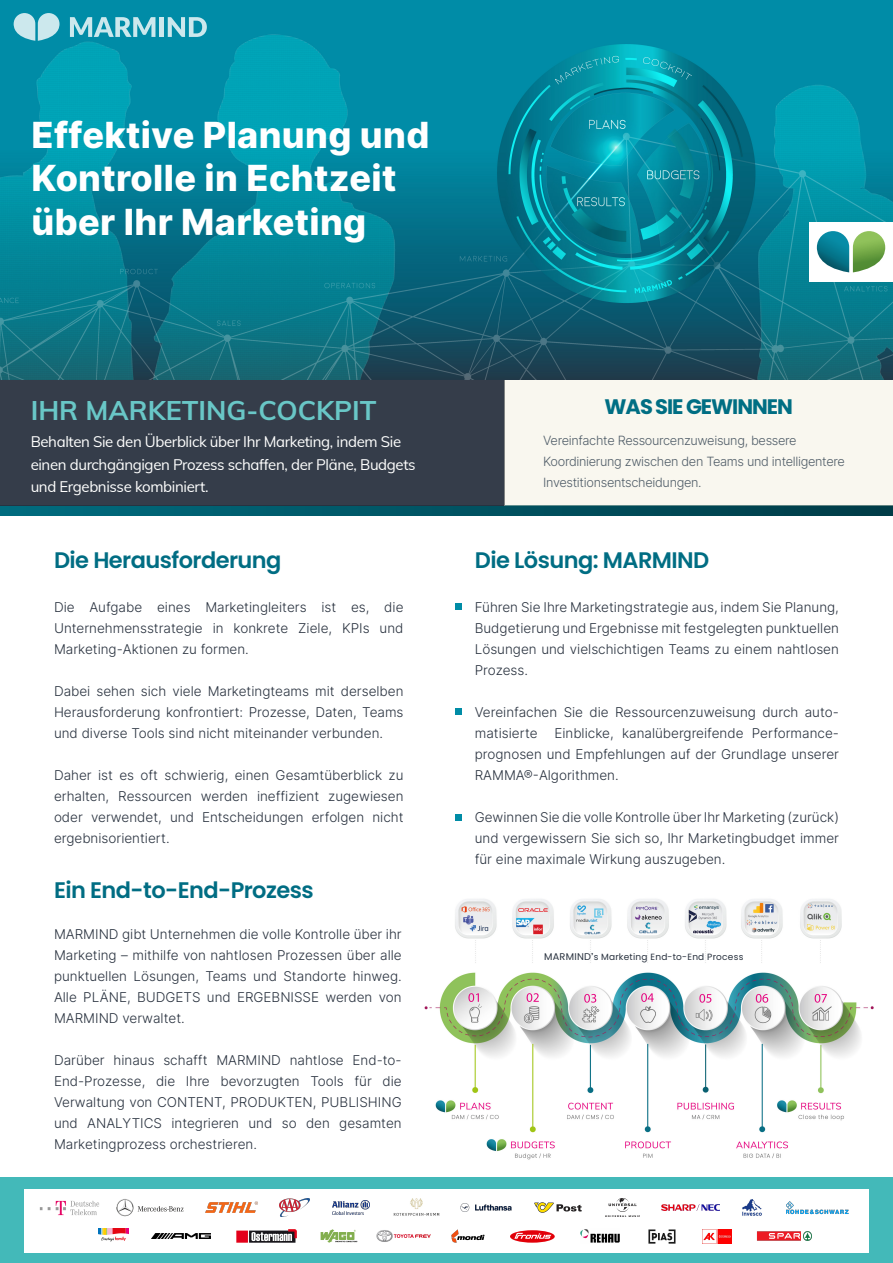
<style>
.page{position:relative;width:893px;height:1263px;background:#fff}
.page>*{position:absolute;margin:0;border:0;box-sizing:border-box;transform-origin:0 0}
.t1{font:800 36px/43.5px "Inter";letter-spacing:.01em;color:#fff}
.t2{font:700 27px "Mulish";color:#5fc4c4}
.Abschnittstitel_Seit{font:600 22.5px "Poppins";letter-spacing:-.025em;color:#006d83}
.Seitenkopfzeile___sc{font:700 21px "Poppins";letter-spacing:-.05em;color:#006e83}
.t3{font:15px/22.5px "Mulish";letter-spacing:-.025em;color:#fff}
.Seitentext___schwarz{font:300 13.5px/21px "Inter";color:#28313e;text-align:justify}
.Seitenkopfzeile___sc-2{font:300 12.75px "Inter";letter-spacing:-.025em;color:#505d68}
.Abschnittstitel_Seit-2{font:9px "Poppins";letter-spacing:.025em;color:#28313e}
.s1{font-size:9.75px}
.s2{font-family:"Mulish";font-weight:600;font-size:9.75px}
</style>
<div class="page">
<div style="left:0;top:1178px;width:893px;height:85px;background:#43b9b9"></div>
<div style="left:24px;top:1189px;width:845px;height:63px;background:#fff"></div>
<img style="left:0;top:0;width:893px;height:380px">
<svg style="left:70px;top:17px;width:85px;height:20px;background:#6dbdcc"></svg>
<div style="left:159px;top:17px;width:5px;height:20px;background:#cce8ed"></div>
<svg style="left:168px;top:17px;width:39px;height:20px"></svg>
<svg style="left:14px;top:13px;width:46px;height:28px"></svg>
<img style="left:424px;top:899px;width:450px;height:261px">
<svg style="left:455px;top:603px;width:6px;height:6px"></svg>
<svg style="left:455px;top:814px;width:6px;height:6px"></svg>
<div style="left:809px;top:222px;width:84px;height:59px;background:#fff"></div>
<svg style="left:0;top:505px;width:893px;height:11px;background:#055462"></svg>
<div style="left:0;top:380px;width:504px;height:125px;background:#353d4a"></div>
<div style="left:505px;top:380px;width:388px;height:125px;background:#f9f7ef"></div>
<svg style="left:817px;top:231px;width:68px;height:41px"></svg>
<svg style="left:455px;top:708px;width:6px;height:6px"></svg>
<img style="left:152px;top:1233px;width:58px;height:6px">
<img style="left:320px;top:1229px;width:38px;height:14px">
<img style="left:451px;top:1229px;width:34px;height:14px">
<img style="left:98px;top:1228px;width:31px;height:14px">
<img style="left:376px;top:1230px;width:55px;height:12px">
<svg style="left:236px;top:1229px;width:61px;height:14px"></svg>
<img style="left:237px;top:1229px;width:59px;height:13px">
<svg style="left:510px;top:1230px;width:45px;height:13px"></svg>
<svg style="left:514px;top:1233px;width:37px;height:6px"></svg>
<img style="left:649px;top:1229px;width:26px;height:14px">
<img style="left:580px;top:1229px;width:40px;height:14px">
<img style="left:702px;top:1229px;width:30px;height:14px">
<img style="left:280px;top:1198px;width:30px;height:18px">
<img style="left:534px;top:1202px;width:48px;height:11px">
<img style="left:393px;top:1198px;width:47px;height:18px">
<img style="left:333px;top:1200px;width:36px;height:15px">
<img style="left:605px;top:1198px;width:34px;height:18px">
<img style="left:460px;top:1203px;width:52px;height:9px">
<img style="left:742px;top:1199px;width:20px;height:17px">
<img style="left:757px;top:1231px;width:55px;height:10px">
<img style="left:786px;top:1201px;width:62px;height:14px">
<img style="left:117px;top:1199px;width:66px;height:17px">
<img style="left:205px;top:1201px;width:53px;height:12px">
<img style="left:40px;top:1200px;width:59px;height:15px">
<svg style="left:661px;top:1204px;width:59px;height:7px"></svg>
<img style="left:661px;top:1205px;width:59px;height:5px">
<p class="t1" style="left:31px;top:112px;width:399px">Effektive Planung und<br>Kontrolle in Echtzeit über Ihr Marketing</p>
<h2 class="t2" style="left:31px;top:390px;width:347px">IHR MARKETING-COCKPIT</h2>
<p class="t3" style="left:31px;top:430px;width:386px">Behalten Sie den Überblick über Ihr Marketing, indem Sie einen durchgängigen Prozess schaffen, der Pläne, Budgets und Ergebnisse kombiniert.</p>
<p class="Abschnittstitel_Seit" style="left:54px;top:547px;width:229px">Die Herausforderung</p>
<p class="Seitentext___schwarz" style="left:54px;top:596px;width:351px">Die Aufgabe eines Marketingleiters ist es, die Unternehmensstrategie in konkrete Ziele, KPIs und Marketing-Aktionen zu formen.</p>
<p class="Seitentext___schwarz" style="left:54px;top:680px;width:351px">Dabei sehen sich viele Marketingteams mit derselben Herausforderung konfrontiert: Prozesse, Daten, Teams und diverse Tools sind nicht miteinander verbunden.</p>
<p class="Seitentext___schwarz" style="left:54px;top:764px;width:351px">Daher ist es oft schwierig, einen Gesamtüberblick zu erhalten, Ressourcen werden ineffizient zugewiesen oder verwendet, und Entscheidungen erfolgen nicht ergebnisorientiert.</p>
<p class="Abschnittstitel_Seit" style="left:54px;top:877px;width:261px">Ein End-to-End-Prozess</p>
<p class="Seitentext___schwarz" style="left:54px;top:923px;width:349px">MARMIND gibt Unternehmen die volle Kontrolle über ihr Marketing – mithilfe von nahtlosen Prozessen über alle punktuellen Lösungen, Teams und Standorte hinweg.<br>Alle PLÄNE, BUDGETS und ERGEBNISSE werden von MARMIND verwaltet.</p>
<p class="Seitentext___schwarz" style="left:54px;top:1049px;width:349px">Darüber hinaus schafft MARMIND nahtlose End-to-End-Prozesse, die Ihre bevorzugten Tools für die Verwaltung von CONTENT, PRODUKTEN, PUBLISHING und ANALYTICS integrieren und so den gesamten Marketingprozess orchestrieren.</p>
<p class="Seitenkopfzeile___sc" style="left:604px;top:394px;width:190px">WAS SIE GEWINNEN</p>
<p class="Seitenkopfzeile___sc-2" style="left:543px;top:431px;width:255px">Vereinfachte Ressourcenzuweisung, bessere</p>
<p class="Seitenkopfzeile___sc-2" style="left:543px;top:452px;width:303px">Koordinierung zwischen den Teams und intelligentere</p>
<p class="Seitenkopfzeile___sc-2" style="left:543px;top:473px;width:160px">Investitionsentscheidungen.</p>
<p class="Abschnittstitel_Seit" style="left:475px;top:547px;width:236px">Die Lösung: MARMIND</p>
<p class="Seitentext___schwarz" style="left:475px;top:596px;width:366px">Führen Sie Ihre Marketingstrategie aus, indem Sie Planung, Budgetierung und Ergebnisse mit festgelegten punktuellen Lösungen und vielschichtigen Teams zu einem nahtlosen Prozess.</p>
<p class="Seitentext___schwarz" style="left:475px;top:701px;width:366px">Vereinfachen Sie die Ressourcenzuweisung durch auto&shy;matisierte Einblicke, kanalübergreifende Performance&shy;prognosen und Empfehlungen auf der Grundlage unserer RAMMA®-Algorithmen.</p>
<p class="Seitentext___schwarz" style="left:475px;top:806px;width:366px">Gewinnen Sie die volle Kontrolle über Ihr Marketing (zurück) und vergewissern Sie sich so, Ihr Marketingbudget immer für eine maximale Wirkung auszugeben.</p>
<p class="Abschnittstitel_Seit-2" style="left:544px;top:951px;width:201px"><span class="s1">MARMIND</span><span class="s2">’</span>s Marketing End-to-End Process</p>
</div>
